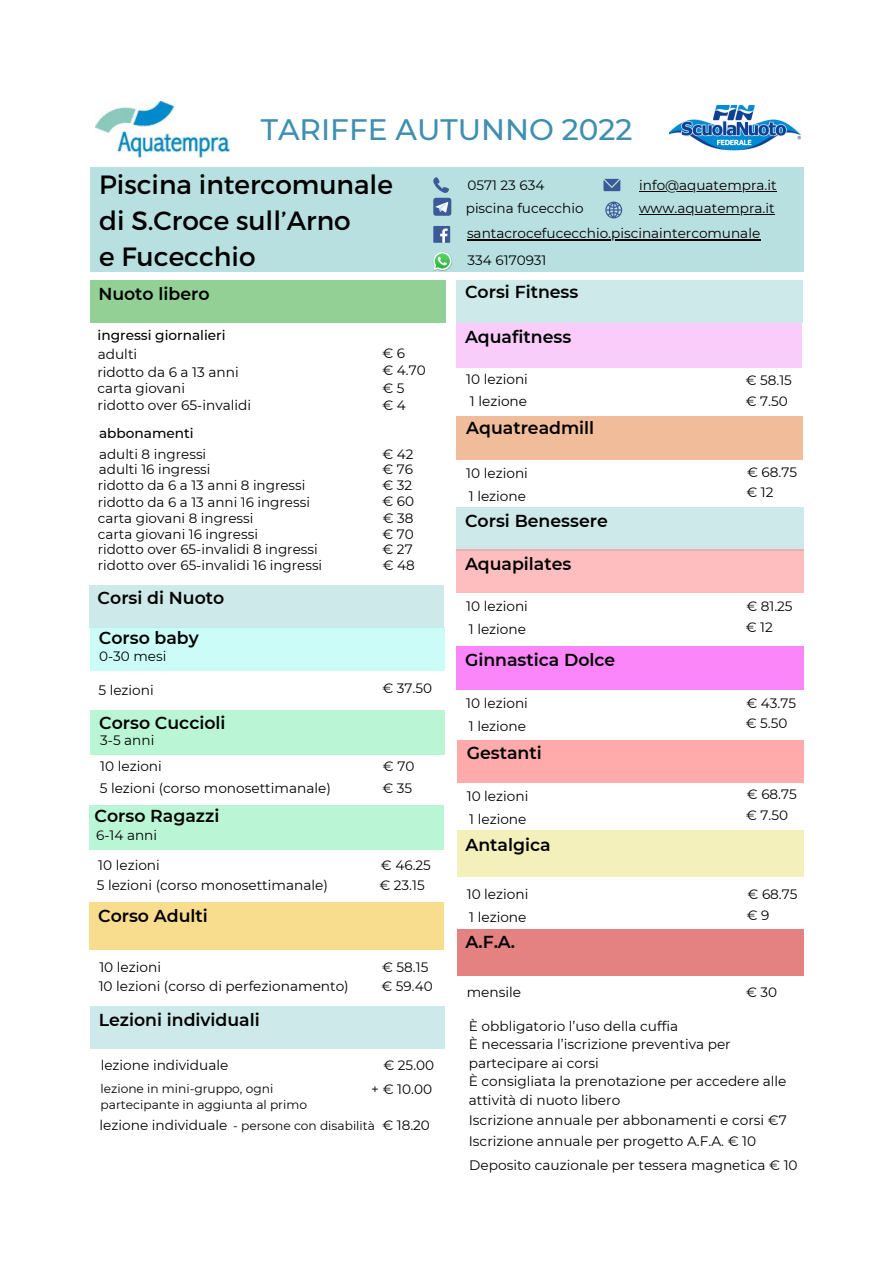
<style>
.page{position:relative;width:893px;height:1264px;background:#fff}
.page>*{position:absolute;margin:0;border:0;box-sizing:border-box;transform-origin:0 0}
.t1{font:500 29.55px "Montserrat";color:#3f8fb1}
.t2{font:26.4px/36px "Montserrat";color:#000}
.t3{font:600 17.25px "Montserrat";color:#000}
.t4{font:13.65px/22.5px "Montserrat";color:#000}
.t5{font:500 13.65px "Montserrat";color:#000}
.t6{font:13.5px "Montserrat";color:#000}
.t7{font:12.15px/16.2px "Montserrat";color:#000}
.s1{font-size:12.15px}
</style>
<div class="page">
<img style="left:669px;top:105px;width:132px;height:46px">
<img style="left:95px;top:101px;width:135px;height:56px">
<div style="left:90px;top:280px;width:355px;height:43px;background:#92d096"></div>
<div style="left:456px;top:323px;width:345px;height:45px;background:#f9ccf9"></div>
<div style="left:456px;top:415px;width:346px;height:44px;background:#f0bc9a"></div>
<div style="left:457px;top:830px;width:346px;height:46px;background:#f3f0bc"></div>
<div style="left:89px;top:584px;width:354px;height:43px;background:#cde9e9"></div>
<div style="left:90px;top:627px;width:355px;height:44px;background:#ccfcf8"></div>
<div style="left:90px;top:710px;width:354px;height:45px;background:#baf6d5"></div>
<div style="left:456px;top:280px;width:346px;height:43px;background:#cde9e9"></div>
<div style="left:456px;top:507px;width:348px;height:43px;background:#cde9e9"></div>
<div style="left:456px;top:549px;width:348px;height:43px;background:#febec0"></div>
<div style="left:457px;top:740px;width:346px;height:43px;background:#ffabab"></div>
<div style="left:457px;top:928px;width:346px;height:47px;background:#e48181"></div>
<div style="left:90px;top:167px;width:713px;height:104px;background:#b8e0e1"></div>
<svg style="left:605px;top:201px;width:17px;height:17px"></svg>
<div style="left:456px;top:645px;width:348px;height:44px;background:#fa86fa"></div>
<svg style="left:603px;top:179px;width:17px;height:12px"></svg>
<hr style="left:638px;top:214px;width:136px;height:1px;background:#000">
<hr style="left:639px;top:191px;width:137px;height:1px;background:#000">
<div style="left:433px;top:226px;width:17px;height:17px;background:#3d5a98"></div>
<svg style="left:440px;top:228px;width:7px;height:15px"></svg>
<hr style="left:467px;top:239px;width:293px;height:1px;background:#000">
<svg style="left:433px;top:177px;width:18px;height:39px"></svg>
<img style="left:433px;top:257px;width:19px;height:14px">
<svg style="left:433px;top:252px;width:18px;height:18px"></svg>
<div style="left:89px;top:902px;width:354px;height:47px;background:#f9dd8e"></div>
<div style="left:89px;top:805px;width:354px;height:45px;background:#baf6d5"></div>
<div style="left:90px;top:1006px;width:354px;height:43px;background:#cde9e9"></div>
<h1 class="t1" style="left:261px;top:111px;width:373px">TARIFFE AUTUNNO 2022</h1>
<h2 class="t2" style="left:99px;top:165px;width:295px">Piscina intercomunale di S.Croce sull’Arno<br>e Fucecchio</h2>
<p class="t3" style="left:98px;top:283px;width:113px">Nuoto libero</p>
<p class="t5" style="left:97px;top:327px;width:130px">ingressi giornalieri</p>
<p class="t4" style="left:98px;top:343px;width:41px">adulti</p>
<p class="t4" style="left:382px;top:341px;width:24px">€ 6</p>
<p class="t4" style="left:97px;top:361px;width:143px">ridotto da 6 a 13 anni</p>
<p class="t4" style="left:382px;top:359px;width:45px">€ 4.70</p>
<p class="t6" style="left:97px;top:379px;width:89px">carta giovani</p>
<p class="t4" style="left:382px;top:376px;width:24px">€ 5</p>
<p class="t4" style="left:98px;top:394px;width:155px">ridotto over 65-invalidi</p>
<p class="t4" style="left:382px;top:394px;width:25px">€ 4</p>
<p class="t6" style="left:99px;top:445px;width:109px">adulti 8 ingressi</p>
<p class="t4" style="left:382px;top:442px;width:33px">€ 42</p>
<p class="t6" style="left:99px;top:461px;width:113px">adulti 16 ingressi</p>
<p class="t4" style="left:382px;top:458px;width:32px">€ 76</p>
<p class="t6" style="left:98px;top:477px;width:209px">ridotto da 6 a 13 anni 8 ingressi</p>
<p class="t4" style="left:382px;top:474px;width:31px">€ 32</p>
<p class="t6" style="left:98px;top:494px;width:214px">ridotto da 6 a 13 anni 16 ingressi</p>
<p class="t4" style="left:382px;top:490px;width:33px">€ 60</p>
<p class="t6" style="left:98px;top:510px;width:157px">carta giovani 8 ingressi</p>
<p class="t4" style="left:383px;top:507px;width:32px">€ 38</p>
<p class="t6" style="left:98px;top:525px;width:162px">carta giovani 16 ingressi</p>
<p class="t4" style="left:382px;top:522px;width:33px">€ 70</p>
<p class="t6" style="left:98px;top:541px;width:221px">ridotto over 65-invalidi 8 ingressi</p>
<p class="t4" style="left:382px;top:538px;width:32px">€ 27</p>
<p class="t6" style="left:98px;top:557px;width:226px">ridotto over 65-invalidi 16 ingressi</p>
<p class="t4" style="left:383px;top:554px;width:34px">€ 48</p>
<p class="t5" style="left:99px;top:425px;width:96px">abbonamenti</p>
<p class="t3" style="left:98px;top:587px;width:128px">Corsi di Nuoto</p>
<p class="t3" style="left:99px;top:627px;width:101px">Corso baby</p>
<p class="t4" style="left:99px;top:645px;width:69px">0-30 mesi</p>
<p class="t4" style="left:98px;top:678px;width:57px">5 lezioni</p>
<p class="t4" style="left:382px;top:677px;width:51px">€ 37.50</p>
<p class="t3" style="left:99px;top:712px;width:128px">Corso Cuccioli</p>
<p class="t4" style="left:100px;top:726px;width:63px;line-height:26.4px">3-5 anni<br>10 lezioni</p>
<p class="t4" style="left:383px;top:755px;width:33px">€ 70</p>
<p class="t4" style="left:100px;top:777px;width:233px">5 lezioni (corso monosettimanale)</p>
<p class="t4" style="left:382px;top:777px;width:31px">€ 35</p>
<p class="t3" style="left:94px;top:805px;width:126px">Corso Ragazzi</p>
<p class="t4" style="left:96px;top:823px;width:62px">6-14 anni</p>
<p class="t4" style="left:97px;top:873px;width:233px">5 lezioni (corso monosettimanale)</p>
<p class="t4" style="left:379px;top:873px;width:47px">€ 23.15</p>
<p class="t4" style="left:98px;top:853px;width:63px">10 lezioni</p>
<p class="t4" style="left:381px;top:853px;width:51px">€ 46.25</p>
<p class="t3" style="left:98px;top:905px;width:111px">Corso Adulti</p>
<p class="t4" style="left:99px;top:956px;width:63px">10 lezioni</p>
<p class="t4" style="left:382px;top:955px;width:48px">€ 58.15</p>
<p class="t4" style="left:99px;top:974px;width:251px">10 lezioni (corso di perfezionamento)</p>
<p class="t4" style="left:381px;top:974px;width:53px">€ 59.40</p>
<p class="t3" style="left:99px;top:1008px;width:162px">Lezioni individuali</p>
<p class="t4" style="left:101px;top:1053px;width:129px">lezione individuale</p>
<p class="t4" style="left:383px;top:1053px;width:52px">€ 25.00</p>
<p class="t7" style="left:101px;top:1080px;width:208px">lezione in mini-gruppo, ogni partecipante in aggiunta al primo</p>
<p class="t4" style="left:371px;top:1077px;width:62px">+ € 10.00</p>
<p class="t4" style="left:100px;top:1113px;width:332px">lezione individuale <span class="s1">- persone con disabilità</span> € 18.20</p>
<p class="t4" style="left:639px;top:174px;width:139px">info@aquatempra.it</p>
<p class="t4" style="left:467px;top:222px;width:295px">santacrocefucecchio.piscinaintercomunale</p>
<p class="t4" style="left:465px;top:173px;width:119px">0571 23 634 piscina fucecchio</p>
<p class="t4" style="left:638px;top:197px;width:137px">www.aquatempra.it</p>
<p class="t4" style="left:467px;top:249px;width:80px">334 6170931</p>
<p class="t3" style="left:465px;top:281px;width:115px">Corsi Fitness</p>
<p class="t3" style="left:465px;top:327px;width:108px">Aquafitness</p>
<p class="t4" style="left:466px;top:368px;width:63px">10 lezioni<br>1 lezione</p>
<p class="t4" style="left:745px;top:369px;width:48px;line-height:21.3px">€ 58.15 € 7.50</p>
<p class="t3" style="left:466px;top:417px;width:129px">Aquatreadmill</p>
<p class="t4" style="left:466px;top:462px;width:63px">10 lezioni<br>1 lezione</p>
<p class="t4" style="left:746px;top:462px;width:52px;line-height:20.4px">€ 68.75 € 12</p>
<p class="t3" style="left:465px;top:510px;width:144px">Corsi Benessere</p>
<p class="t3" style="left:465px;top:553px;width:108px">Aquapilates</p>
<p class="t4" style="left:466px;top:595px;width:63px">10 lezioni<br>1 lezione</p>
<p class="t4" style="left:745px;top:596px;width:48px;line-height:20.4px">€ 81.25 € 12</p>
<p class="t3" style="left:465px;top:649px;width:152px">Ginnastica Dolce</p>
<p class="t4" style="left:466px;top:692px;width:63px">10 lezioni<br>1 lezione</p>
<p class="t4" style="left:745px;top:693px;width:52px;line-height:20.4px">€ 43.75 € 5.50</p>
<p class="t3" style="left:466px;top:742px;width:76px">Gestanti</p>
<p class="t4" style="left:466px;top:785px;width:63px">10 lezioni<br>1 lezione</p>
<p class="t4" style="left:746px;top:784px;width:52px;line-height:20.4px">€ 68.75 € 7.50</p>
<p class="t3" style="left:465px;top:834px;width:87px">Antalgica</p>
<p class="t4" style="left:466px;top:883px;width:63px">10 lezioni<br>1 lezione</p>
<p class="t4" style="left:746px;top:884px;width:52px;line-height:20.4px">€ 68.75 € 9</p>
<p class="t3" style="left:465px;top:931px;width:51px">A.F.A.</p>
<p class="t4" style="left:466px;top:980px;width:56px">mensile</p>
<p class="t4" style="left:746px;top:980px;width:33px">€ 30</p>
<p class="t4" style="left:469px;top:1016px;width:319px;line-height:18.5px">È obbligatorio l’uso della cuffia<br>È necessaria l’iscrizione preventiva per partecipare ai corsi<br>È consigliata la prenotazione per accedere alle attività di nuoto libero</p>
<p class="t4" style="left:469px;top:1109px;width:319px;line-height:21px">Iscrizione annuale per abbonamenti e corsi €7<br>Iscrizione annuale per progetto A.F.A. € 10</p>
<p class="t4" style="left:469px;top:1153px;width:330px">Deposito cauzionale per tessera magnetica € 10</p>
</div>
